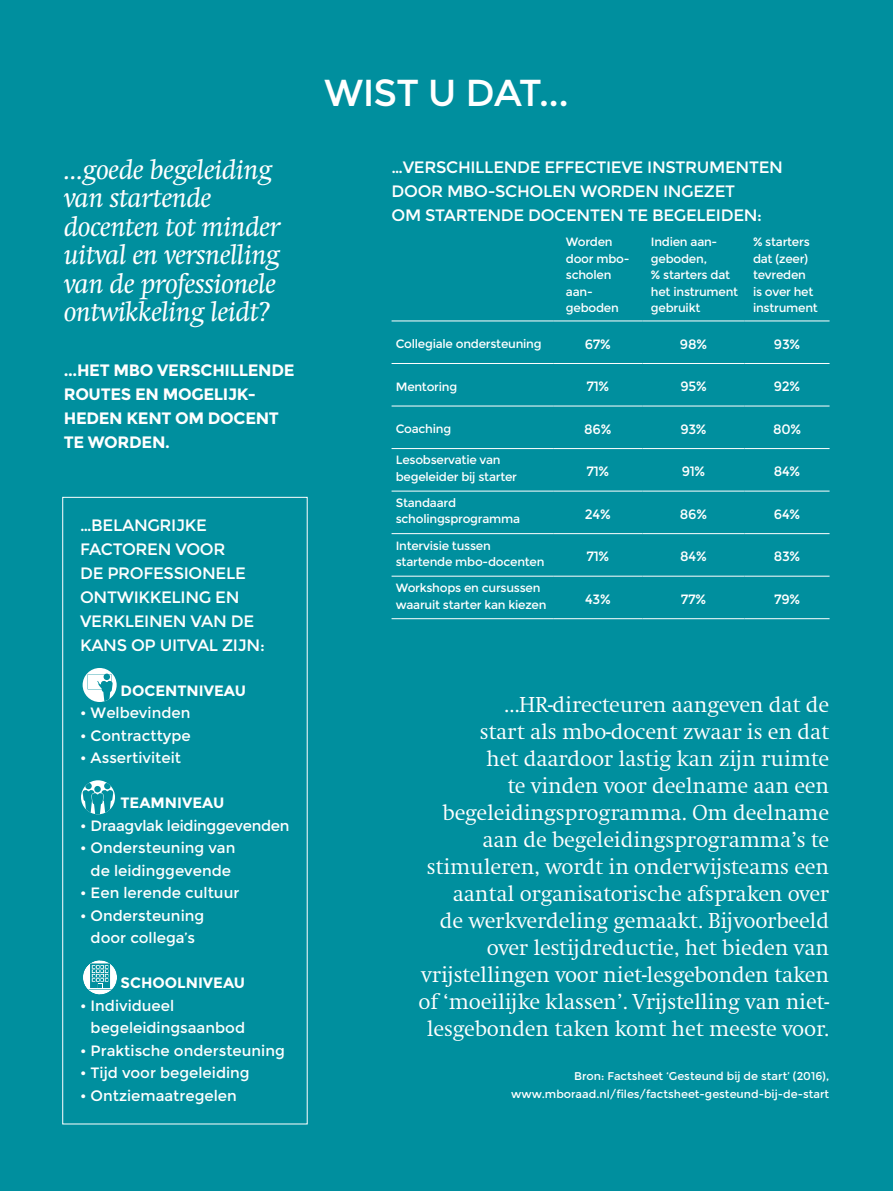
<style>
.page{position:relative;width:893px;height:1191px;background:#008f9e}
.page>*{position:absolute;margin:0;border:0;box-sizing:border-box;transform-origin:0 0}
.t1{font:37.5px "Montserrat";letter-spacing:-.02em;color:#fff}
.t2{font:italic 28.5px/28.5px "Swift EF";letter-spacing:-.02em;color:#fff}
.t3{font:300 22.5px/27px "Swift EF";letter-spacing:-.01em;color:#fff;text-align:right}
.t4{font:16.5px/24px "Montserrat";letter-spacing:-.02em;color:#fff}
.t5{font:700 16.5px/24px "Montserrat";letter-spacing:-.02em;color:#fff}
.t6{font:15px/22.5px "Montserrat";color:#fff;text-align:center}
.t7{font:700 15px "Montserrat";color:#fff}
.t8{font:15px "Montserrat";letter-spacing:-.02em;color:#fff}
.t9{font:13.5px "Montserrat";letter-spacing:-.02em;color:#fff}
.t10{font:12px/16.5px "Montserrat";letter-spacing:-.02em;color:#fff}
.t11{font:11.25px/18px "Montserrat";color:#fff;text-align:right}
</style>
<div class="page">
<hr style="left:392px;top:320px;width:161px;height:1px;background:#fff">
<hr style="left:553px;top:320px;width:89px;height:1px;background:#fff">
<hr style="left:642px;top:320px;width:102px;height:1px;background:#fff">
<hr style="left:744px;top:320px;width:85px;height:1px;background:#fff">
<hr style="left:392px;top:363px;width:161px;height:1px;background:#fff">
<hr style="left:553px;top:363px;width:89px;height:1px;background:#fff">
<hr style="left:642px;top:363px;width:102px;height:1px;background:#fff">
<hr style="left:744px;top:363px;width:85px;height:1px;background:#fff">
<hr style="left:392px;top:406px;width:161px;height:1px;background:#fff">
<hr style="left:553px;top:406px;width:89px;height:1px;background:#fff">
<hr style="left:642px;top:406px;width:102px;height:1px;background:#fff">
<hr style="left:744px;top:406px;width:85px;height:1px;background:#fff">
<hr style="left:392px;top:448px;width:161px;height:1px;background:#fff">
<hr style="left:553px;top:448px;width:89px;height:1px;background:#fff">
<hr style="left:642px;top:448px;width:102px;height:1px;background:#fff">
<hr style="left:744px;top:448px;width:85px;height:1px;background:#fff">
<hr style="left:392px;top:491px;width:161px;height:1px;background:#fff">
<hr style="left:553px;top:491px;width:89px;height:1px;background:#fff">
<hr style="left:642px;top:491px;width:102px;height:1px;background:#fff">
<hr style="left:744px;top:491px;width:85px;height:1px;background:#fff">
<hr style="left:392px;top:533px;width:161px;height:1px;background:#fff">
<hr style="left:553px;top:533px;width:89px;height:1px;background:#fff">
<hr style="left:642px;top:533px;width:102px;height:1px;background:#fff">
<hr style="left:744px;top:533px;width:85px;height:1px;background:#fff">
<hr style="left:392px;top:576px;width:161px;height:1px;background:#fff">
<hr style="left:553px;top:576px;width:89px;height:1px;background:#fff">
<hr style="left:642px;top:576px;width:102px;height:1px;background:#fff">
<hr style="left:744px;top:576px;width:85px;height:1px;background:#fff">
<hr style="left:392px;top:618px;width:161px;height:1px;background:#fff">
<hr style="left:553px;top:618px;width:89px;height:1px;background:#fff">
<hr style="left:642px;top:618px;width:102px;height:1px;background:#fff">
<hr style="left:744px;top:618px;width:85px;height:1px;background:#fff">
<div style="left:62px;top:497px;width:246px;height:627px;border:1px solid #fff"></div>
<div style="left:83px;top:960px;width:34px;height:34px;background:#fff;border-radius:50%"></div>
<svg style="left:83px;top:960px;width:29px;height:34px"></svg>
<svg style="left:81px;top:780px;width:34px;height:34px"></svg>
<svg style="left:104px;top:783px;width:7px;height:6px"></svg>
<svg style="left:85px;top:783px;width:7px;height:6px"></svg>
<svg style="left:83px;top:786px;width:30px;height:28px"></svg>
<svg style="left:83px;top:668px;width:34px;height:34px"></svg>
<svg style="left:88px;top:673px;width:25px;height:29px"></svg>
<p class="t2" style="left:64px;top:156px;width:218px">…goede begeleiding van startende docenten tot minder uitval en versnelling van de professionele ontwikkeling leidt?</p>
<p class="t5" style="left:64px;top:358px;width:232px">...HET MBO VERSCHILLENDE<br>ROUTES EN MOGELIJK-<br>HEDEN KENT OM DOCENT<br>TE WORDEN.</p>
<p class="t4" style="left:80px;top:513px;width:186px">…BELANGRIJKE<br>FACTOREN VOOR<br>DE PROFESSIONELE<br>ONTWIKKELING EN<br>VERKLEINEN VAN DE<br>KANS OP UITVAL ZIJN:</p>
<p class="t7" style="left:120px;top:681px;width:127px">DOCENTNIVEAU</p>
<p class="t6" style="left:80px;top:702px;width:112px">• Welbevinden</p>
<p class="t6" style="left:80px;top:724px;width:112px">• Contracttype</p>
<p class="t6" style="left:80px;top:747px;width:103px">• Assertiviteit</p>
<p class="t7" style="left:120px;top:794px;width:105px">TEAMNIVEAU</p>
<p class="t8" style="left:80px;top:817px;width:211px">• Draagvlak leidinggevenden</p>
<p class="t6" style="left:80px;top:837px;width:157px">• Ondersteuning van de leidinggevende</p>
<p class="t6" style="left:80px;top:882px;width:161px">• Een lerende cultuur</p>
<p class="t6" style="left:80px;top:904px;width:126px">• Ondersteuning door collega’s</p>
<p class="t7" style="left:120px;top:974px;width:126px">SCHOOLNIVEAU</p>
<p class="t6" style="left:91px;top:994px;width:156px;text-align:left;text-indent:-11px">• Individueel begeleidingsaanbod</p>
<p class="t6" style="left:80px;top:1039px;width:206px">• Praktische ondersteuning</p>
<p class="t6" style="left:80px;top:1062px;width:171px">• Tijd voor begeleiding</p>
<p class="t6" style="left:80px;top:1084px;width:158px">• Ontziemaatregelen</p>
<h1 class="t1" style="left:324px;top:71px;width:246px">WIST U DAT...</h1>
<p class="t4" style="left:392px;top:156px;width:393px">…VERSCHILLENDE EFFECTIEVE INSTRUMENTEN<br>DOOR MBO-SCHOLEN WORDEN INGEZET<br>OM STARTENDE DOCENTEN TE BEGELEIDEN:</p>
<p class="t10" style="left:566px;top:234px;width:65px">Worden door mbo&shy;scholen aan-- geboden</p>
<p class="t10" style="left:651px;top:234px;width:89px">Indien aan&shy;geboden,<br>% starters dat het instrument gebruikt</p>
<p class="t10" style="left:753px;top:234px;width:66px">% starters dat (zeer) tevreden is over het instrument</p>
<p class="t10" style="left:396px;top:336px;width:147px">Collegiale ondersteuning</p>
<p class="t9" style="left:585px;top:336px;width:28px">67%</p>
<p class="t9" style="left:680px;top:336px;width:29px">98%</p>
<p class="t9" style="left:774px;top:336px;width:28px">93%</p>
<p class="t10" style="left:396px;top:378px;width:63px">Mentoring</p>
<p class="t9" style="left:586px;top:379px;width:24px">71%</p>
<p class="t9" style="left:680px;top:379px;width:28px">95%</p>
<p class="t9" style="left:774px;top:379px;width:28px">92%</p>
<p class="t10" style="left:396px;top:421px;width:57px">Coaching</p>
<p class="t9" style="left:584px;top:421px;width:29px">86%</p>
<p class="t9" style="left:680px;top:421px;width:28px">93%</p>
<p class="t9" style="left:773px;top:421px;width:29px">80%</p>
<p class="t10" style="left:396px;top:452px;width:123px">Lesobservatie van begeleider bij starter</p>
<p class="t9" style="left:586px;top:464px;width:24px">71%</p>
<p class="t9" style="left:682px;top:464px;width:25px">91%</p>
<p class="t9" style="left:774px;top:464px;width:28px">84%</p>
<p class="t10" style="left:396px;top:494px;width:126px">Standaard scholingsprogramma</p>
<p class="t9" style="left:585px;top:506px;width:27px">24%</p>
<p class="t9" style="left:680px;top:506px;width:29px">86%</p>
<p class="t9" style="left:774px;top:506px;width:28px">64%</p>
<p class="t10" style="left:396px;top:537px;width:150px">Intervisie tussen startende mbo-docenten</p>
<p class="t9" style="left:586px;top:549px;width:24px">71%</p>
<p class="t9" style="left:680px;top:549px;width:28px">84%</p>
<p class="t9" style="left:774px;top:549px;width:28px">83%</p>
<p class="t10" style="left:396px;top:579px;width:152px">Workshops en cursussen waaruit starter kan kiezen</p>
<p class="t9" style="left:585px;top:591px;width:27px">43%</p>
<p class="t9" style="left:681px;top:591px;width:27px">77%</p>
<p class="t9" style="left:774px;top:591px;width:28px">79%</p>
<p class="t3" style="left:418px;top:691px;width:412px">…HR-directeuren aangeven dat de<br>start als mbo-docent zwaar is en dat<br>het daardoor lastig kan zijn ruimte<br>te vinden voor deelname aan een begeleidingsprogramma. Om deelname aan de begeleidingsprogramma’s te stimuleren, wordt in onderwijsteams een aantal organisatorische afspraken over<br>de werkverdeling gemaakt. Bijvoorbeeld over lestijdreductie, het bieden van vrijstellingen voor niet-lesgebonden taken of ‘moeilijke klassen’. Vrijstelling van niet&shy;lesgebonden taken komt het meeste voor.</p>
<p class="t11" style="left:511px;top:1067px;width:319px">Bron: Factsheet ‘Gesteund bij de start’ (2016), www.mboraad.nl/files/factsheet-gesteund-bij-de-start</p>
</div>
